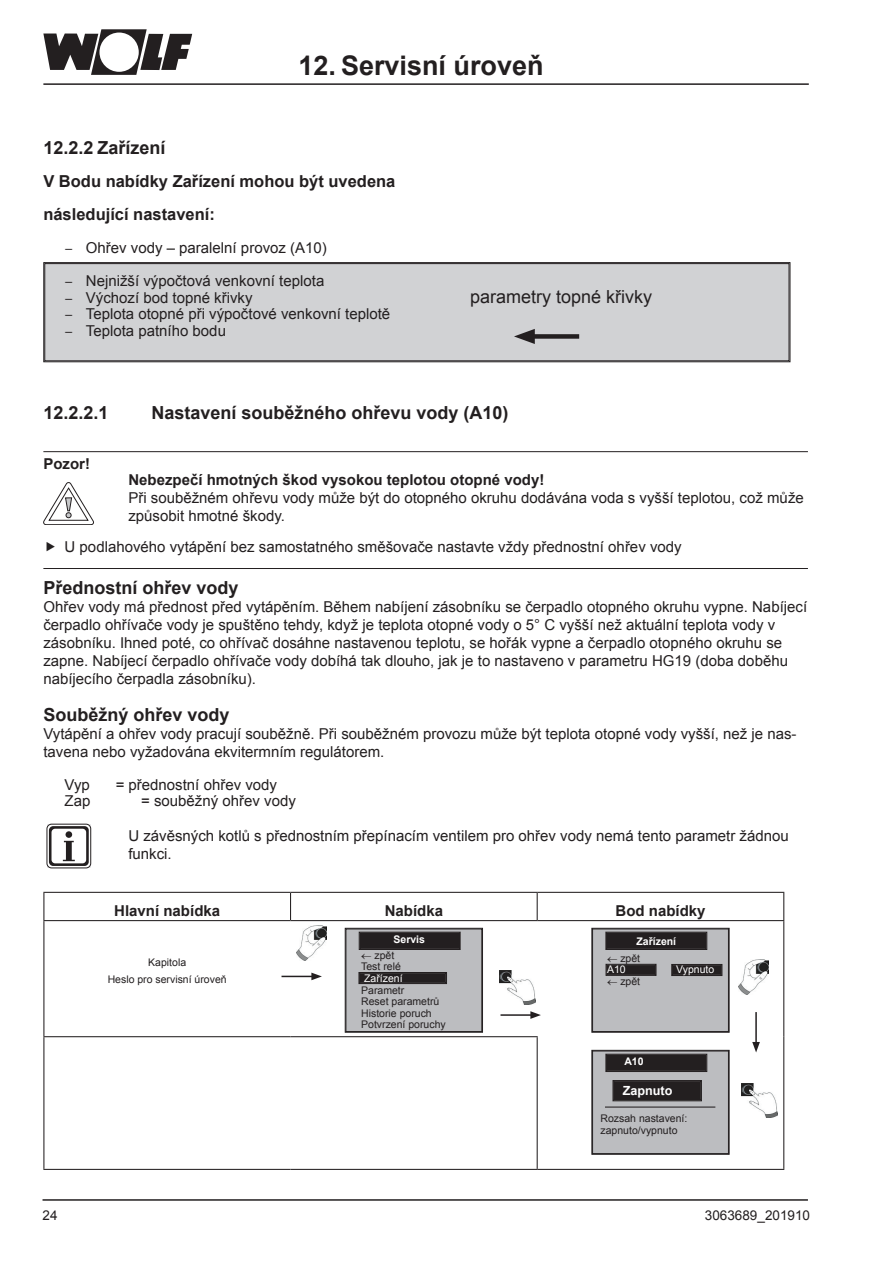
<style>
.page{position:relative;width:893px;height:1263px;background:#fff}
.page>*{position:absolute;margin:0;border:0;box-sizing:border-box;transform-origin:0 0}
.t1{font:700 27px "Arial";color:#231f20}
.t2{font:700 18px "Arial";color:#231f20}
.t3{font:18px "Arial";color:#231f20}
.t4{font:700 16.5px/33.2px "Arial";color:#231f20}
.t5{font:15px/18px "Arial";color:#231f20}
.t6{font:700 15px "Arial";color:#231f20}
.t7{font:13.5px "Arial";color:#231f20}
.t8{font:700 12.6px "Arial";color:#fff}
.t9{font:10.5px/11.6px "Arial";color:#231f20}
.t10{font:700 10.5px/15.5px "Arial";color:#fff}
.t11{font:10.5px "Arial";color:#fff}
.s1{font-family:"Rotis Sans Serif Pro"}
.s2{color:#231f20}
.s3{font-weight:400;color:#231f20}
.s4{color:#fff}
</style>
<div class="page">
<hr style="left:43px;top:83px;width:766px;height:2px;background:#231f20">
<svg style="left:43px;top:29px;width:149px;height:46px"></svg>
<hr style="left:43px;top:1199px;width:765px;height:2px;background:#231f20">
<div style="left:43px;top:262px;width:748px;height:101px;background:#d1d2d4"></div>
<div style="left:45px;top:263px;width:744px;height:98px;border:1px solid #231f20"></div>
<hr style="left:43px;top:451px;width:765px;height:1px;background:#231f20">
<hr style="left:43px;top:568px;width:765px;height:1px;background:#231f20">
<svg style="left:43px;top:482px;width:51px;height:43px"></svg>
<svg style="left:47px;top:824px;width:44px;height:44px"></svg>
<div style="left:47px;top:824px;width:44px;height:44px;border:1px solid #231f20;border-radius:5px"></div>
<svg style="left:49px;top:826px;width:40px;height:40px"></svg>
<hr style="left:43px;top:892px;width:248px;height:1px;background:#231f20">
<svg style="left:43px;top:893px;width:1px;height:27px"></svg>
<hr style="left:291px;top:892px;width:246px;height:1px;background:#231f20">
<svg style="left:290px;top:893px;width:1px;height:27px"></svg>
<hr style="left:537px;top:892px;width:247px;height:1px;background:#231f20">
<svg style="left:537px;top:893px;width:1px;height:27px"></svg>
<svg style="left:783px;top:893px;width:1px;height:27px"></svg>
<hr style="left:43px;top:920px;width:248px;height:1px;background:#231f20">
<hr style="left:43px;top:921px;width:1px;height:115px;background:#231f20">
<hr style="left:291px;top:920px;width:246px;height:1px;background:#231f20">
<hr style="left:537px;top:920px;width:247px;height:1px;background:#231f20">
<hr style="left:783px;top:921px;width:1px;height:116px;background:#231f20">
<hr style="left:43px;top:1037px;width:1px;height:132px;background:#231f20">
<hr style="left:291px;top:1036px;width:247px;height:1px;background:#231f20">
<hr style="left:537px;top:1037px;width:1px;height:132px;background:#231f20">
<hr style="left:783px;top:1037px;width:1px;height:132px;background:#231f20">
<hr style="left:43px;top:1169px;width:248px;height:1px;background:#231f20">
<hr style="left:291px;top:1169px;width:246px;height:1px;background:#231f20">
<hr style="left:537px;top:1169px;width:247px;height:1px;background:#231f20">
<hr style="left:43px;top:1036px;width:248px;height:1px;background:#231f20">
<svg style="left:345px;top:928px;width:138px;height:105px;background:#99999b"></svg>
<div style="left:359px;top:973px;width:87px;height:10px;border:1px solid #231f20"></div>
<svg style="left:591px;top:928px;width:139px;height:105px;background:#969698"></svg>
<div style="left:672px;top:965px;width:49px;height:10px;border:1px solid #231f20"></div>
<svg style="left:591px;top:1050px;width:139px;height:105px;background:#8f8e91"></svg>
<div style="left:614px;top:1081px;width:87px;height:19px;border:1px solid #231f20"></div>
<hr style="left:605px;top:1106px;width:110px;height:1px;background:#231f20">
<img style="left:500px;top:970px;width:36px;height:35px">
<img style="left:297px;top:926px;width:29px;height:34px">
<img style="left:739px;top:960px;width:29px;height:34px">
<img style="left:741px;top:1083px;width:36px;height:35px">
<hr style="left:282px;top:976px;width:32px;height:1px;background:#231f20">
<svg style="left:311px;top:972px;width:11px;height:8px"></svg>
<hr style="left:755px;top:1012px;width:2px;height:32px;background:#231f20">
<svg style="left:752px;top:1042px;width:8px;height:10px"></svg>
<hr style="left:500px;top:1014px;width:33px;height:2px;background:#231f20">
<svg style="left:530px;top:1011px;width:11px;height:8px"></svg>
<div style="left:527px;top:334px;width:52px;height:5px;background:#231f20"></div>
<svg style="left:514px;top:329px;width:21px;height:15px"></svg>
<h1 class="t1" style="left:299px;top:47px;width:247px">12. Servisní úroveň</h1>
<p class="t2" style="left:43px;top:135px;width:124px">12.2.2 Zařízení</p>
<p class="t4" style="left:43px;top:165px;width:354px">V Bodu nabídky Zařízení mohou být uvedena následující nastavení:</p>
<p class="t5" style="left:65px;top:239px;width:264px"><span class="s1">−</span> Ohřev vody – paralelní provoz (A10)</p>
<p class="t5" style="left:65px;top:273px;width:327px;line-height:16.6px"><span class="s1">−</span> Nejnižší výpočtová venkovní teplota<br><span class="s1">−</span> Výchozí bod topné křivky<br><span class="s1">−</span> Teplota otopné při výpočtové venkovní teplotě <span class="s1">−</span> Teplota patního bodu</p>
<p class="t3" style="left:470px;top:285px;width:184px">parametry topné křivky</p>
<p class="t2" style="left:43px;top:400px;width:67px">12.2.2.1</p>
<p class="t2" style="left:151px;top:400px;width:359px">Nastavení souběžného ohřevu vody (A10)</p>
<p class="t6" style="left:43px;top:453px;width:48px">Pozor!</p>
<p class="t6" style="left:128px;top:470px;width:417px">Nebezpečí hmotných škod vysokou teplotou otopné vody!</p>
<p class="t5" style="left:128px;top:489px;width:677px">Při souběžném ohřevu vody může být do otopného okruhu dodávána voda s vyšší teplotou, což může způsobit hmotné škody.</p>
<p class="t5" style="left:65px;top:537px;width:618px">U podlahového vytápění bez samostatného směšovače nastavte vždy přednostní ohřev vody</p>
<p class="t2" style="left:43px;top:575px;width:197px">Přednostní ohřev vody</p>
<p class="t5" style="left:43px;top:597px;width:765px">Ohřev vody má přednost před vytápěním. Během nabíjení zásobníku se čerpadlo otopného okruhu vypne. Nabíjecí čerpadlo ohřívače vody je spuštěno tehdy, když je teplota otopné vody o 5° C vyšší než aktuální teplota vody v zásobníku. Ihned poté, co ohřívač dosáhne nastavenou teplotu, se hořák vypne a čerpadlo otopného okruhu se zapne. Nabíjecí čerpadlo ohřívače vody dobíhá tak dlouho, jak je to nastaveno v parametru HG19 (doba doběhu nabíjecího čerpadla zásobníku).</p>
<p class="t2" style="left:43px;top:702px;width:188px">Souběžný ohřev vody</p>
<p class="t5" style="left:43px;top:725px;width:755px">Vytápění a ohřev vody pracují souběžně. Při souběžném provozu může být teplota otopné vody vyšší, než je nas&shy;tavena nebo vyžadována ekvitermním regulátorem.</p>
<p class="t5" style="left:65px;top:776px;width:27px">Vyp</p>
<p class="t5" style="left:116px;top:776px;width:163px">= přednostní ohřev vody</p>
<p class="t5" style="left:65px;top:792px;width:27px">Zap</p>
<p class="t5" style="left:141px;top:792px;width:156px">= souběžný ohřev vody</p>
<p class="t5" style="left:128px;top:827px;width:662px">U závěsných kotlů s přednostním přepínacím ventilem pro ohřev vody nemá tento parametr žádnou funkci.</p>
<p class="t6" style="left:114px;top:901px;width:107px">Hlavní nabídka</p>
<p class="t6" style="left:385px;top:901px;width:60px">Nabídka</p>
<p class="t6" style="left:615px;top:901px;width:92px">Bod nabídky</p>
<p class="t9" style="left:108px;top:954px;width:121px;line-height:16.6px;text-align:center">Kapitola<br>Heslo pro servisní úroveň</p>
<p class="t10" style="left:361px;top:932px;width:65px;text-indent:32px">Servis <span class="s2">←</span> <span class="s3">zpět</span></p>
<p class="t9" style="left:361px;top:961px;width:41px">Test relé</p>
<p class="t11" style="left:364px;top:971px;width:40px">Zařízení</p>
<p class="t9" style="left:361px;top:984px;width:86px">Parametr<br>Reset parametrů<br>Historie poruch<br>Potvrzení poruchy</p>
<p class="t10" style="left:607px;top:933px;width:71px;line-height:17.2px;text-indent:29px">Zařízení <span class="s2">←</span> <span class="s3">zpět</span></p>
<p class="t9" style="left:607px;top:964px;width:35px"><span class="s4">A10<br></span>← zpět</p>
<p class="t11" style="left:676px;top:963px;width:40px">Vypnuto</p>
<p class="t10" style="left:624px;top:1054px;width:21px">A10</p>
<p class="t8" style="left:623px;top:1082px;width:51px">Zapnuto</p>
<p class="t9" style="left:600px;top:1113px;width:88px">Rozsah nastavení: zapnuto/vypnuto</p>
<p class="t7" style="left:43px;top:1207px;width:17px">24</p>
<p class="t7" style="left:705px;top:1207px;width:107px">3063689_201910</p>
</div>
